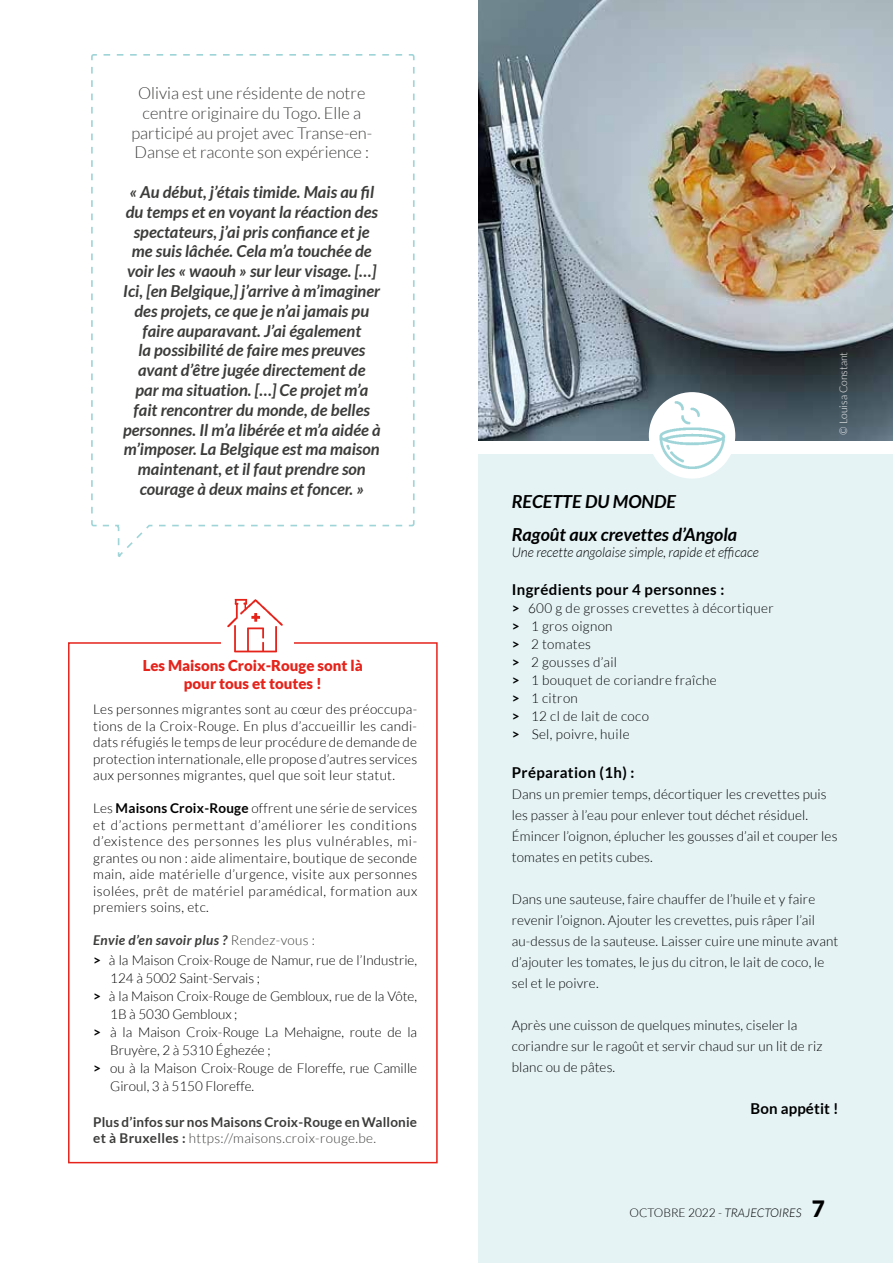
<style>
.page{position:relative;width:893px;height:1263px;background:#fff}
.page>*{position:absolute;margin:0;border:0;box-sizing:border-box;transform-origin:0 0}
.t1{font:italic 700 18px/33px "Lato";color:#000}
.t2{font:italic 700 16.5px/19.8px "Lato";color:#3c3c3b;text-align:center}
.t3{font:300 16.5px/19.8px "Lato";color:#3c3c3b;text-align:center}
.t4{font:700 15px "Lato";letter-spacing:.025em;color:#000}
.t5{font:900 15px/18px "Lato";color:#e5231b;text-align:center}
.t6{font:300 13.5px/16.5px "Lato";letter-spacing:.01em;color:#000}
.t7{font:700 13.5px/16.5px "Lato";letter-spacing:.015em;color:#3c3c3b}
.t8{font:italic 300 13.5px "Lato";color:#000}
.t9{font:300 12px "Lato";color:#000}
.t10{font:300 10.5px "Lato";color:#fff}
.s1{font-weight:700}
.s2{font-weight:700;font-style:italic;color:#3c3c3b}
.s3{color:#3c3c3b}
.s4{font-weight:300}
.s5{font-style:italic}
.s6{font-weight:900;font-size:22.5px}
</style>
<div class="page">
<div style="left:478px;top:454px;width:415px;height:809px;background:#e5f3f5"></div>
<img style="left:478px;top:0;width:415px;height:441px">
<img style="left:643px;top:386px;width:98px;height:93px">
<svg style="left:91px;top:54px;width:324px;height:503px"></svg>
<div style="left:68px;top:642px;width:370px;height:521px;background:#fff;border:2px solid #e5231b"></div>
<img style="left:221px;top:598px;width:72px;height:55px">
<p class="t3" style="left:131px;top:83px;width:242px">Olivia est une résidente de notre centre originaire du Togo. Elle a participé au projet avec Transe-en-Danse et raconte son expérience :</p>
<p class="t2" style="left:123px;top:182px;width:259px">« Au début, j’étais timide. Mais au fil du temps et en voyant la réaction des spectateurs, j’ai pris confiance et je me suis lâchée. Cela m’a touchée de voir les « waouh » sur leur visage. […] Ici, [en Belgique,] j’arrive à m’imaginer des projets, ce que je n’ai jamais pu faire auparavant. J’ai également<br>la possibilité de faire mes preuves avant d’être jugée directement de<br>par ma situation. […] Ce projet m’a fait rencontrer du monde, de belles personnes. Il m’a libérée et m’a aidée à m’imposer. La Belgique est ma maison maintenant, et il faut prendre son courage à deux mains et foncer. »</p>
<p class="t5" style="left:143px;top:656px;width:221px">Les Maisons Croix-Rouge sont là pour tous et toutes !</p>
<p class="t6" style="left:93px;top:701px;width:325px;text-align:justify">Les personnes migrantes sont au cœur des préoccupa&shy;tions de la Croix-Rouge. En plus d’accueillir les candi&shy;dats réfugiés le temps de leur procédure de demande de protection internationale, elle propose d’autres services aux personnes migrantes, quel que soit leur statut.</p>
<p class="t6" style="left:93px;top:800px;width:325px;text-align:justify">Les <span class="s1">Maisons Croix-Rouge</span> offrent une série de services et d’actions permettant d’améliorer les conditions d’existence des personnes les plus vulnérables, mi&shy;grantes ou non : aide alimentaire, boutique de seconde main, aide matérielle d’urgence, visite aux personnes isolées, prêt de matériel paramédical, formation aux premiers soins, etc.</p>
<p class="t6" style="left:93px;top:930px;width:325px;line-height:20px"><span class="s2">Envie d’en savoir plus ?</span> <span class="s3">Rendez-vous :<br></span><span class="s1">&gt;</span> à la Maison Croix-Rouge de Namur, rue de l’Industrie,</p>
<p class="t6" style="left:110px;top:970px;width:151px">124 à 5002 Saint-Servais ;</p>
<p class="t6" style="left:93px;top:988px;width:325px"><span class="s1">&gt;</span> à la Maison Croix-Rouge de Gembloux, rue de la Vôte,</p>
<p class="t6" style="left:110px;top:1006px;width:129px">1B à 5030 Gembloux ;</p>
<p class="t6" style="left:93px;top:1024px;width:325px"><span class="s1">&gt;</span> à la Maison Croix-Rouge La Mehaigne, route de la</p>
<p class="t6" style="left:110px;top:1042px;width:162px">Bruyère, 2 à 5310 Éghezée ;</p>
<p class="t6" style="left:93px;top:1060px;width:325px"><span class="s1">&gt;</span> ou à la Maison Croix-Rouge de Floreffe, rue Camille</p>
<p class="t6" style="left:110px;top:1078px;width:146px">Giroul, 3 à 5150 Floreffe.</p>
<p class="t7" style="left:93px;top:1113px;width:325px">Plus d’infos sur nos Maisons Croix-Rouge en Wallonie et à Bruxelles : <span class="s4">https://maisons.croix-rouge.be.</span></p>
<p class="t10" style="left:838px;top:435px;width:84px;rotate:-90deg">© Louisa Constant</p>
<h1 class="t1" style="left:512px;top:485px;width:227px">RECETTE DU MONDE<br>Ragoût aux crevettes d’Angola</h1>
<p class="t8" style="left:512px;top:545px;width:249px">Une recette angolaise simple, rapide et efficace</p>
<p class="t4" style="left:512px;top:581px;width:214px">Ingrédients pour 4 personnes :</p>
<p class="t6" style="left:512px;top:599px;width:263px;line-height:18px"><span class="s1">&gt;</span> 600 g de grosses crevettes à décortiquer <span class="s1">&gt;</span> 1 gros oignon<br><span class="s1">&gt;</span> 2 tomates<br><span class="s1">&gt;</span> 2 gousses d’ail<br><span class="s1">&gt;</span> 1 bouquet de coriandre fraîche<br><span class="s1">&gt;</span> 1 citron<br><span class="s1">&gt;</span> 12 cl de lait de coco<br><span class="s1">&gt;</span> Sel, poivre, huile</p>
<p class="t4" style="left:512px;top:764px;width:124px">Préparation (1h) :</p>
<p class="t6" style="left:512px;top:783px;width:327px;line-height:21px">Dans un premier temps, décortiquer les crevettes puis les passer à l’eau pour enlever tout déchet résiduel.<br>Émincer l’oignon, éplucher les gousses d’ail et couper les tomates en petits cubes.</p>
<p class="t6" style="left:512px;top:888px;width:328px;line-height:21px">Dans une sauteuse, faire chauffer de l’huile et y faire revenir l’oignon. Ajouter les crevettes, puis râper l’ail au-dessus de la sauteuse. Laisser cuire une minute avant d’ajouter les tomates, le jus du citron, le lait de coco, le sel et le poivre.</p>
<p class="t6" style="left:512px;top:1014px;width:312px;line-height:21px">Après une cuisson de quelques minutes, ciseler la coriandre sur le ragoût et servir chaud sur un lit de riz blanc ou de pâtes.</p>
<p class="t4" style="left:750px;top:1100px;width:90px">Bon appétit !</p>
<p class="t9" style="left:629px;top:1206px;width:197px">OCTOBRE 2022 - <span class="s5">TRAJECTOIRES</span> <span class="s6">7</span></p>
</div>
